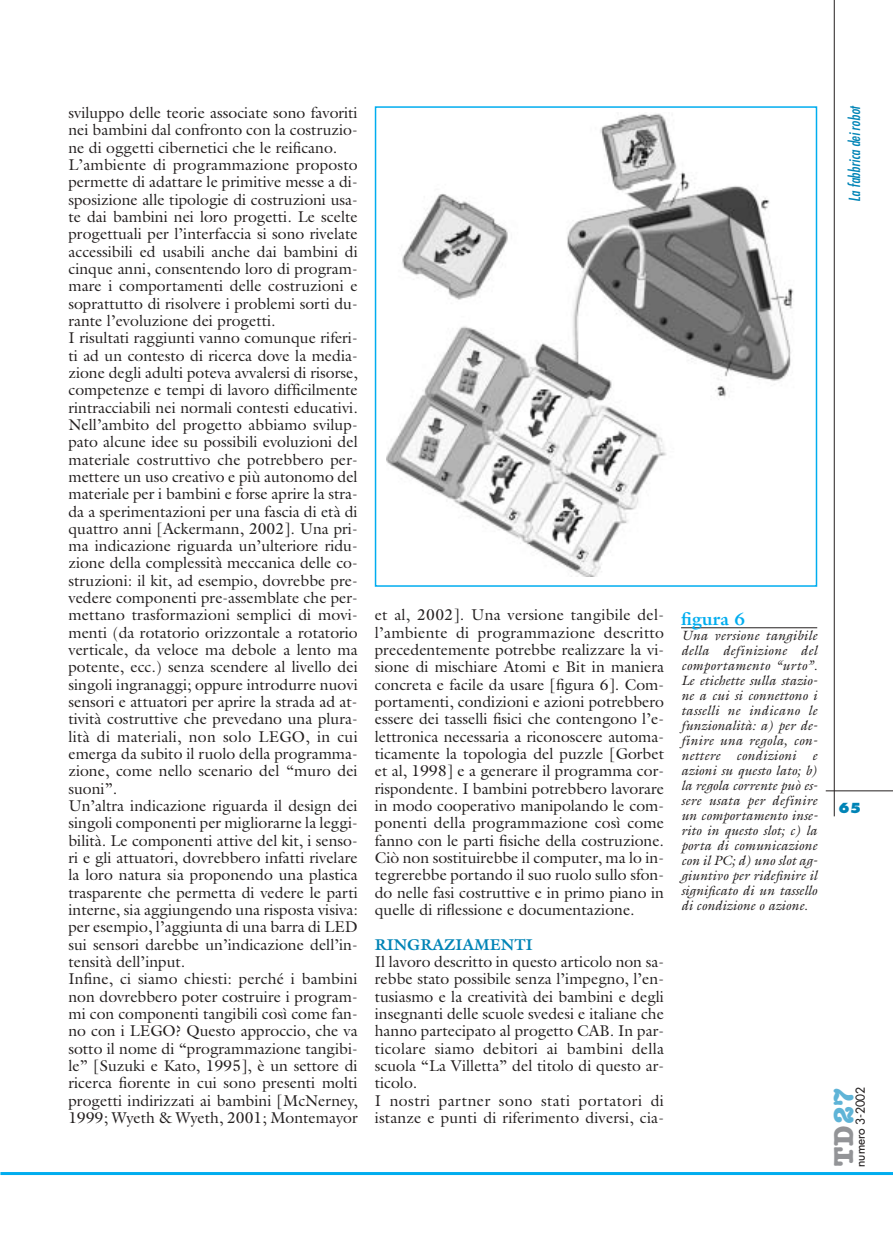
<style>
.page{position:relative;width:893px;height:1233px;background:#fff}
.page>*{position:absolute;margin:0;border:0;box-sizing:border-box;transform-origin:0 0}
.t1{font:700 27.45px "American Typewriter";color:#939497}
.t2{font:700 18px "Galliard";color:#00adef}
.t3{font:15.75px/17.2px "Galliard";color:#231f1f}
.t4{font:700 15.75px "Galliard";color:#0084b6}
.t5{font:italic condensed 15px "Futura";color:#0084b6}
.t6{font:italic 13.5px/15px "Galliard";color:#231f1f;text-align:justify}
.t7{font:800 13.5px "Futura";color:#0084b6}
.t8{font:12px "Futura";color:#231f1f}
.s1{color:#5fb4d7}
</style>
<div class="page">
<hr style="left:0;top:1172px;width:892px;height:3px;background:#00adef">
<hr style="left:825px;top:790px;width:67px;height:1px;background:#231f1f">
<hr style="left:833px;top:0;width:1px;height:816px;background:#231f1f">
<img style="left:387px;top:113px;width:407px;height:463px">
<div style="left:375px;top:106px;width:442px;height:481px;border:2px solid #00adef"></div>
<hr style="left:681px;top:627px;width:136px;height:1px;background:#231f1f">
<p class="t3" style="left:68px;top:106px;width:291px">sviluppo delle teorie associate sono favoriti nei bambini dal confronto con la costruzio&shy;ne di oggetti cibernetici che le reificano.<br>L’ambiente di programmazione proposto permette di adattare le primitive messe a di&shy;sposizione alle tipologie di costruzioni usa&shy;te dai bambini nei loro progetti. Le scelte progettuali per l’interfaccia si sono rivelate accessibili ed usabili anche dai bambini di cinque anni, consentendo loro di program&shy;mare i comportamenti delle costruzioni e soprattutto di risolvere i problemi sorti du&shy;rante l’evoluzione dei progetti.<br>I risultati raggiunti vanno comunque riferi&shy;ti ad un contesto di ricerca dove la media&shy;zione degli adulti poteva avvalersi di risorse, competenze e tempi di lavoro difficilmente rintracciabili nei normali contesti educativi.<br>Nell’ambito del progetto abbiamo svilup&shy;pato alcune idee su possibili evoluzioni del materiale costruttivo che potrebbero per&shy;mettere un uso creativo e più autonomo del materiale per i bambini e forse aprire la stra&shy;da a sperimentazioni per una fascia di età di quattro anni [Ackermann, 2002]. Una pri&shy;ma indicazione riguarda un’ulteriore ridu&shy;zione della complessità meccanica delle co&shy;struzioni: il kit, ad esempio, dovrebbe pre&shy;vedere componenti pre-assemblate che per&shy;mettano trasformazioni semplici di movi&shy;menti (da rotatorio orizzontale a rotatorio verticale, da veloce ma debole a lento ma potente, ecc.) senza scendere al livello dei singoli ingranaggi; oppure introdurre nuovi sensori e attuatori per aprire la strada ad at&shy;tività costruttive che prevedano una plura&shy;lità di materiali, non solo LEGO, in cui emerga da subito il ruolo della programma&shy;zione, come nello scenario del “muro dei suoni”.<br>Un’altra indicazione riguarda il design dei singoli componenti per migliorarne la leggi&shy;bilità. Le componenti attive del kit, i senso&shy;ri e gli attuatori, dovrebbero infatti rivelare la loro natura sia proponendo una plastica trasparente che permetta di vedere le parti interne, sia aggiungendo una risposta visiva: per esempio, l’aggiunta di una barra di LED sui sensori darebbe un’indicazione dell’in&shy;tensità dell’input.<br>Infine, ci siamo chiesti: perché i bambini non dovrebbero poter costruire i program&shy;mi con componenti tangibili così come fan&shy;no con i LEGO? Questo approccio, che va sotto il nome di “programmazione tangibi&shy;le” [Suzuki e Kato, 1995], è un settore di ricerca fiorente in cui sono presenti molti progetti indirizzati ai bambini [McNerney, 1999; Wyeth &amp; Wyeth, 2001; Montemayor</p>
<p class="t5" style="left:847px;top:202px;width:98px;rotate:-90deg">La fabbrica dei robot</p>
<p class="t3" style="left:375px;top:608px;width:291px;text-align:justify">et al, 2002]. Una versione tangibile del&shy;l’ambiente di programmazione descritto precedentemente potrebbe realizzare la vi&shy;sione di mischiare Atomi e Bit in maniera concreta e facile da usare [figura 6]. Com&shy;portamenti, condizioni e azioni potrebbero essere dei tasselli fisici che contengono l’e&shy;lettronica necessaria a riconoscere automa&shy;ticamente la topologia del puzzle [Gorbet et al, 1998] e a generare il programma cor&shy;rispondente. I bambini potrebbero lavorare in modo cooperativo manipolando le com&shy;ponenti della programmazione così come fanno con le parti fisiche della costruzione.<br>Ciò non sostituirebbe il computer, ma lo in&shy;tegrerebbe portando il suo ruolo sullo sfon&shy;do nelle fasi costruttive e in primo piano in quelle di riflessione e documentazione.</p>
<p class="t4" style="left:375px;top:938px;width:159px">RINGRAZIAMENTI</p>
<p class="t3" style="left:375px;top:955px;width:291px">Il lavoro descritto in questo articolo non sa&shy;rebbe stato possibile senza l’impegno, l’en&shy;tusiasmo e la creatività dei bambini e degli insegnanti delle scuole svedesi e italiane che hanno partecipato al progetto CAB. In par&shy;ticolare siamo debitori ai bambini della scuola “La Villetta” del titolo di questo ar&shy;ticolo.<br>I nostri partner sono stati portatori di istanze e punti di riferimento diversi, cia-</p>
<p class="t2" style="left:681px;top:612px;width:66px">figura 6</p>
<p class="t6" style="left:681px;top:630px;width:138px">Una versione tangibile della definizione del comportamento “urto”.<br>Le etichette sulla stazio&shy;ne a cui si connettono i tasselli ne indicano le funzionalità: a) per de&shy;finire una regola, con&shy;nettere condizioni e azioni su questo lato; b) la regola corrente può es&shy;sere usata per definire un comportamento inse&shy;rito in questo slot; c) la porta di comunicazione con il PC; d) uno slot ag&shy;giuntivo per ridefinire il significato di un tassello di condizione o azione.</p>
<p class="t7" style="left:838px;top:802px;width:24px">65</p>
<h1 class="t1" style="left:834px;top:1166px;width:79px;rotate:-90deg">TD<span class="s1">27</span></h1>
<p class="t8" style="left:854px;top:1167px;width:82px;rotate:-90deg">numero 3-2002</p>
</div>
